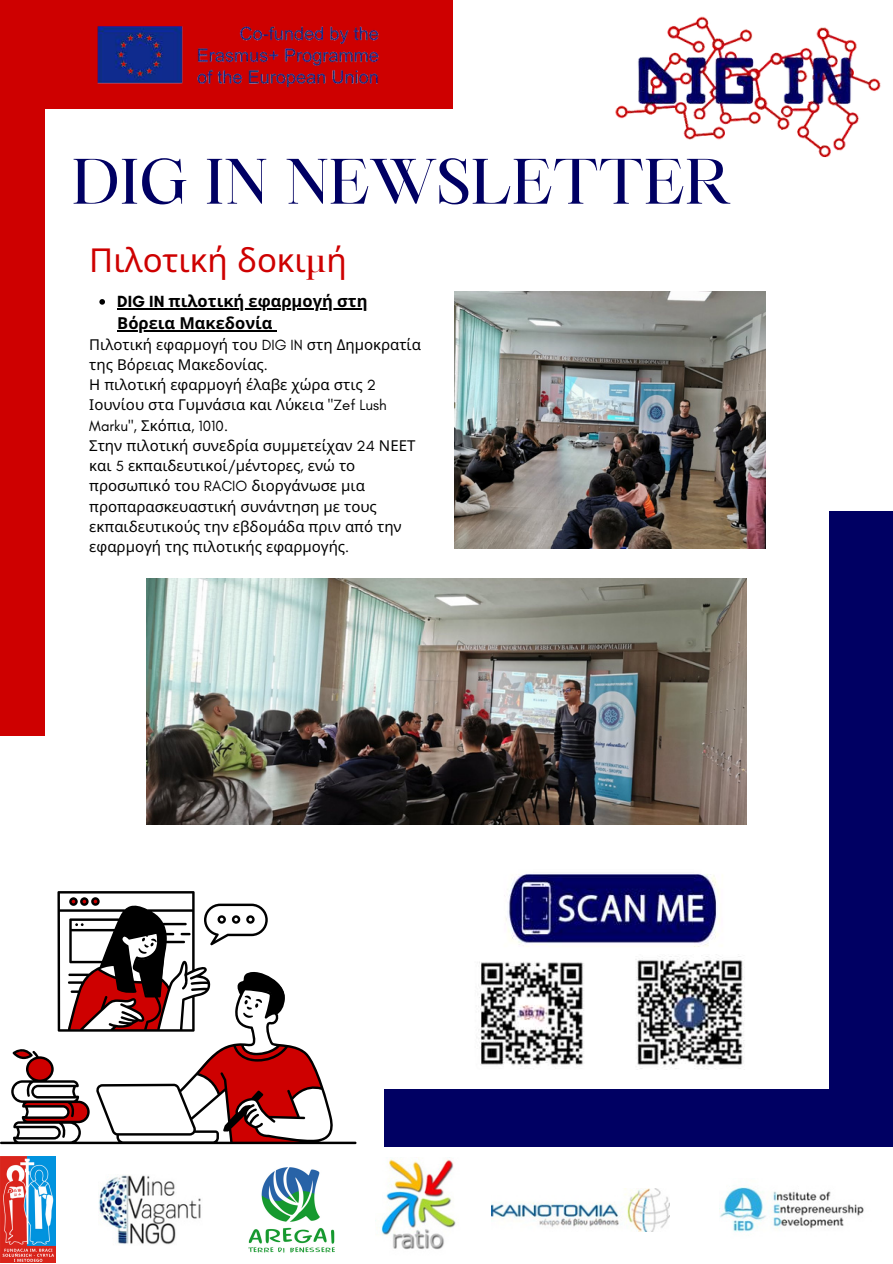
<style>
.page{position:relative;width:893px;height:1264px;background:#fff}
.page>*{position:absolute;margin:0;border:0;box-sizing:border-box;transform-origin:0 0}
.t1{font:61.5px "Maharlika";color:#000063}
.t2{font:33px "Noto Sans";color:#ce0000}
.t3{font:700 16.5px/22.5px "Noto Sans";color:#000}
.t4{font:15px/20.2px "Noto Sans";color:#000}
.t5{font:15px "Glacial Indifference";color:#000}
.s1{font-family:"Maharlika"}
.s2{font-family:"Glacial Indifference"}
.s3{font-family:"Noto Sans"}
</style>
<div class="page">
<div style="left:0;top:0;width:453px;height:735px;background:#ce0000"></div>
<div style="left:384px;top:511px;width:508px;height:635px;background:#000063"></div>
<div style="left:45px;top:109px;width:784px;height:979px;background:#fff"></div>
<img style="left:0;top:1156px;width:56px;height:106px">
<img style="left:248px;top:1167px;width:87px;height:85px">
<img style="left:375px;top:1157px;width:81px;height:93px">
<img style="left:719px;top:1187px;width:145px;height:45px">
<img style="left:491px;top:1188px;width:178px;height:43px">
<img style="left:99px;top:1175px;width:102px;height:70px">
<img style="left:615px;top:16px;width:266px;height:142px">
<img style="left:97px;top:26px;width:282px;height:62px">
<svg style="left:0;top:891px;width:356px;height:253px"></svg>
<img style="left:146px;top:578px;width:600px;height:246px">
<img style="left:454px;top:292px;width:311px;height:256px">
<svg style="left:99px;top:299px;width:6px;height:6px"></svg>
<hr style="left:117px;top:308px;width:250px;height:1px;background:#000">
<hr style="left:117px;top:330px;width:155px;height:2px;background:#000">
<img style="left:478px;top:874px;width:267px;height:195px">
<h1 class="t1" style="left:72px;top:142px;width:660px">DIG IN NEWSLETTER</h1>
<h2 class="t2" style="left:89px;top:236px;width:259px">Πιλοτική δοκι<span class="s1">μ</span>ή</h2>
<p class="t3" style="left:117px;top:290px;width:252px"><span class="s2">DIG IN</span> πιλοτική εφαρμογή στη<br>Βόρεια Μακεδονία</p>
<p class="t4" style="left:89px;top:334px;width:333px">Πιλοτική εφαρμογή του <span class="s2">DIG IN</span> στη Δημοκρατία της Βόρειας Μακεδονίας<span class="s2">.<br></span>Η πιλοτική εφαρμογή έλαβε χώρα στις <span class="s2">2<br></span>Ιουνίου στα Γυμνάσια και Λύκεια <span class="s2">"Zef Lush</span></p>
<p class="t5" style="left:89px;top:417px;width:140px">Marku", <span class="s3">Σκόπια</span>, 1010.</p>
<p class="t4" style="left:89px;top:435px;width:327px">Στην πιλοτική συνεδρία συμμετείχαν <span class="s2">24</span> ΝΕΕΤ και <span class="s2">5</span> εκπαιδευτικοί<span class="s2">/</span>μέντορες<span class="s2">,</span> ενώ το προσωπικό του <span class="s2">RACIO</span> διοργάνωσε μια προπαρασκευαστική συνάντηση με τους εκπαιδευτικούς την εβδομάδα πριν από την εφαρμογή της πιλοτικής εφαρμογής<span class="s2">.</span></p>
</div>
